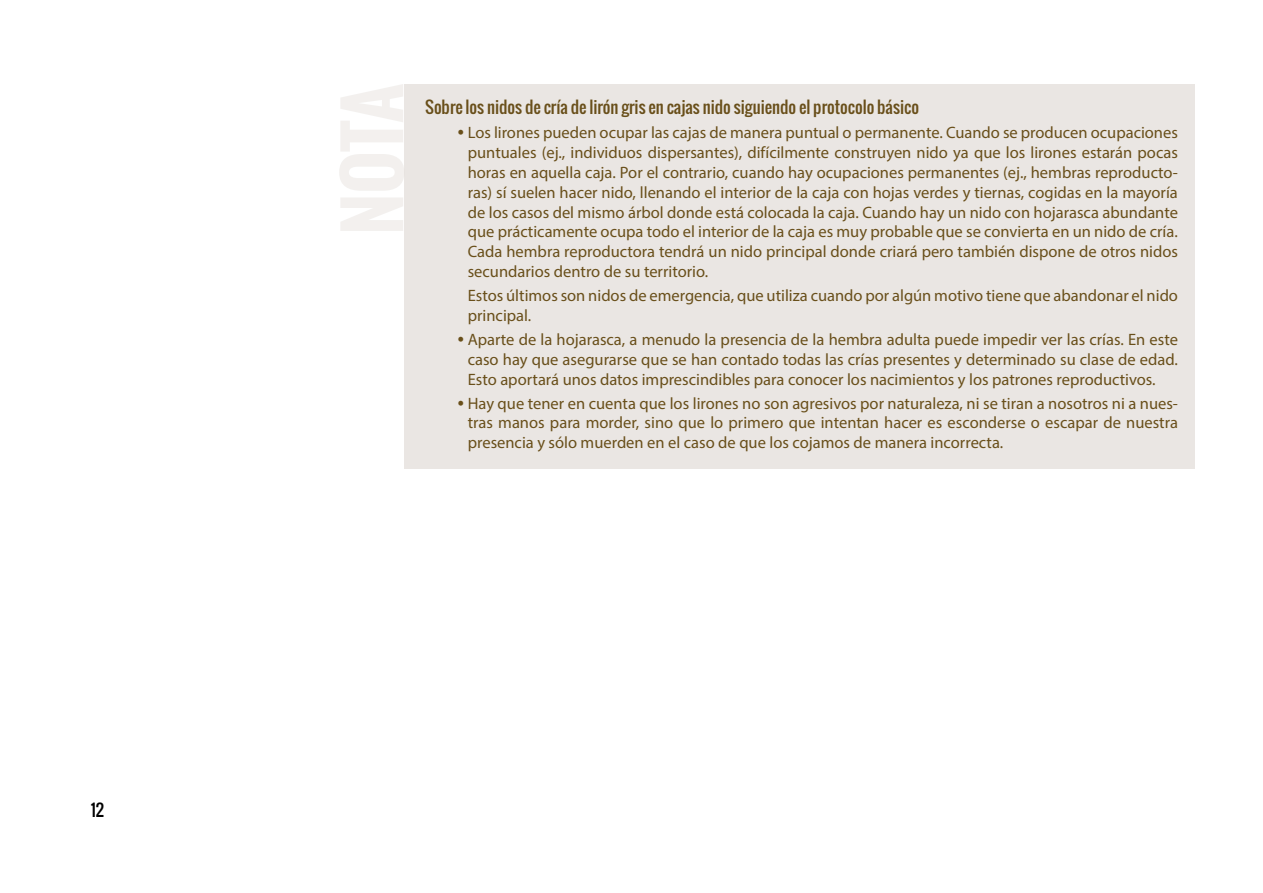
<style>
.page{position:relative;width:1263px;height:893px;background:#fff}
.page>*{position:absolute;margin:0;border:0;box-sizing:border-box;transform-origin:0 0}
.t1{font:16.5px/19.8px "Myriad Pro";color:#694f1a;text-align:justify}
.t2{font:16.5px "Oswald";color:#694f1a}
.t3{font:16.5px "Oswald";color:#000}
.s1{font-family:"Bodoni Svty Two ITCTT";font-weight:700}
</style>
<div class="page">
<div style="left:404px;top:84px;width:791px;height:385px;background:#eae6e3"></div>
<svg style="left:339px;top:84px;width:65px;height:147px"></svg>
<p class="t3" style="left:91px;top:797px;width:15px">12</p>
<p class="t2" style="left:425px;top:95px;width:495px">Sobre los nidos de cría de lirón gris en cajas nido siguiendo el protocolo básico</p>
<p class="t1" style="left:468px;top:123px;width:712px;text-indent:-13px"><span class="s1">•</span>Los lirones pueden ocupar las cajas de manera puntual o permanente. Cuando se producen ocupaciones puntuales (ej., individuos dispersantes), difícilmente construyen nido ya que los lirones estarán pocas horas en aquella caja. Por el contrario, cuando hay ocupaciones permanentes (ej., hembras reproducto&shy;ras) sí suelen hacer nido, llenando el interior de la caja con hojas verdes y tiernas, cogidas en la mayoría de los casos del mismo árbol donde está colocada la caja. Cuando hay un nido con hojarasca abundante que prácticamente ocupa todo el interior de la caja es muy probable que se convierta en un nido de cría.<br>Cada hembra reproductora tendrá un nido principal donde criará pero también dispone de otros nidos secundarios dentro de su territorio.</p>
<p class="t1" style="left:468px;top:285px;width:712px">Estos últimos son nidos de emergencia, que utiliza cuando por algún motivo tiene que abandonar el nido principal.</p>
<p class="t1" style="left:468px;top:329px;width:712px;text-indent:-13px"><span class="s1">•</span>Aparte de la hojarasca, a menudo la presencia de la hembra adulta puede impedir ver las crías. En este caso hay que asegurarse que se han contado todas las crías presentes y determinado su clase de edad.<br>Esto aportará unos datos imprescindibles para conocer los nacimientos y los patrones reproductivos.</p>
<p class="t1" style="left:468px;top:393px;width:712px;text-indent:-13px"><span class="s1">•</span>Hay que tener en cuenta que los lirones no son agresivos por naturaleza, ni se tiran a nosotros ni a nues&shy;tras manos para morder, sino que lo primero que intentan hacer es esconderse o escapar de nuestra presencia y sólo muerden en el caso de que los cojamos de manera incorrecta.</p>
</div>
